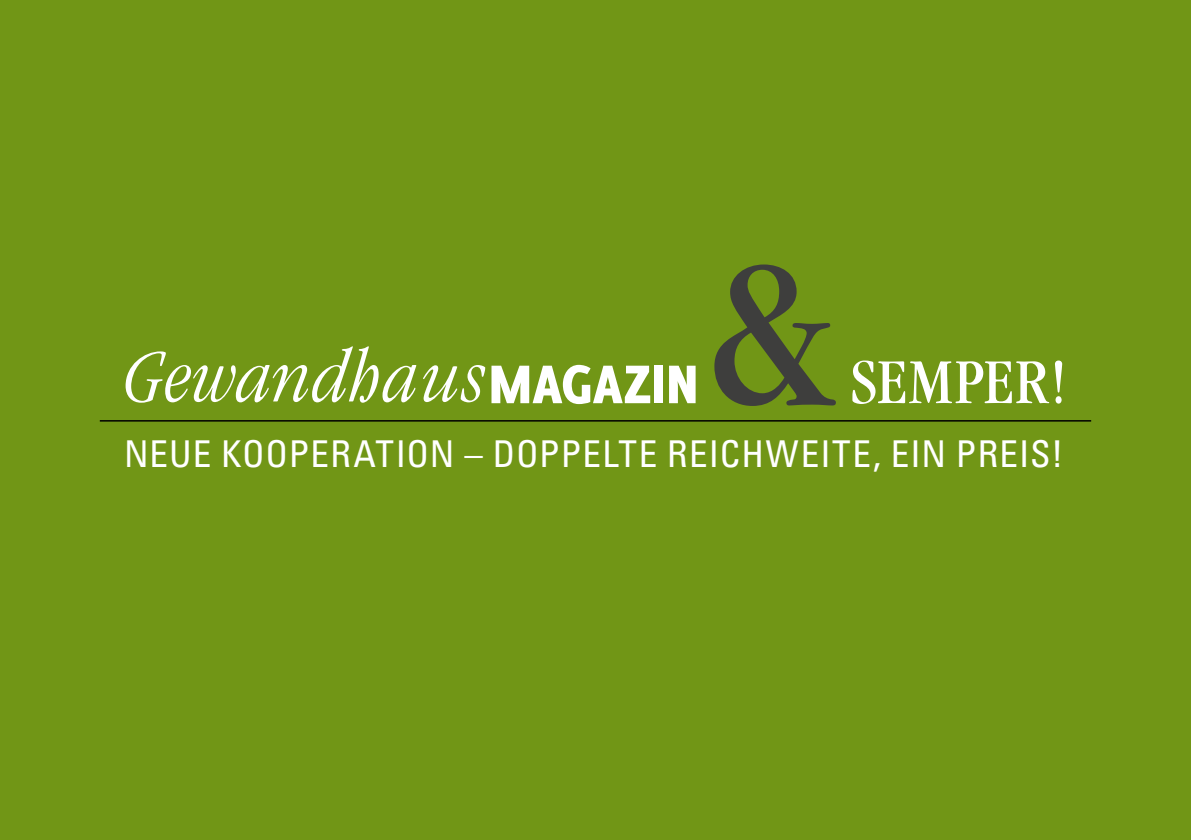
<style>
.page{position:relative;width:1191px;height:840px;background:#fff}
.page>*{position:absolute;margin:0;border:0;box-sizing:border-box;transform-origin:0 0}
.t1{font:condensed 218px "Garamond";color:#3e3e3d}
.t2{font:italic 300 condensed 77.8px "Garamond";letter-spacing:.035em;color:#fff}
.t3{font:condensed 66px "Garamond";letter-spacing:.02em;color:#fff}
.t4{font:condensed 37px "Univers";letter-spacing:.03em;color:#fff}
.s1{font-family:"Delicious";font-weight:800;font-style:normal;font-stretch:normal;font-size:59.6px}
</style>
<div class="page">
<div style="left:0;top:0;width:1191px;height:839px;background:#719616"></div>
<hr style="left:100px;top:420px;width:991px;height:1px;background:#000">
<h1 class="t1" style="left:709px;top:214px;width:123px">&amp;</h1>
<h2 class="t2" style="left:125px;top:335px;width:575px">Gewandhaus<span class="s1">MAGAZIN</span></h2>
<h3 class="t3" style="left:851px;top:345px;width:216px">SEMPER!</h3>
<p class="t4" style="left:124px;top:430px;width:940px">NEUE KOOPERATION – DOPPELTE REICHWEITE, EIN PREIS!</p>
</div>
